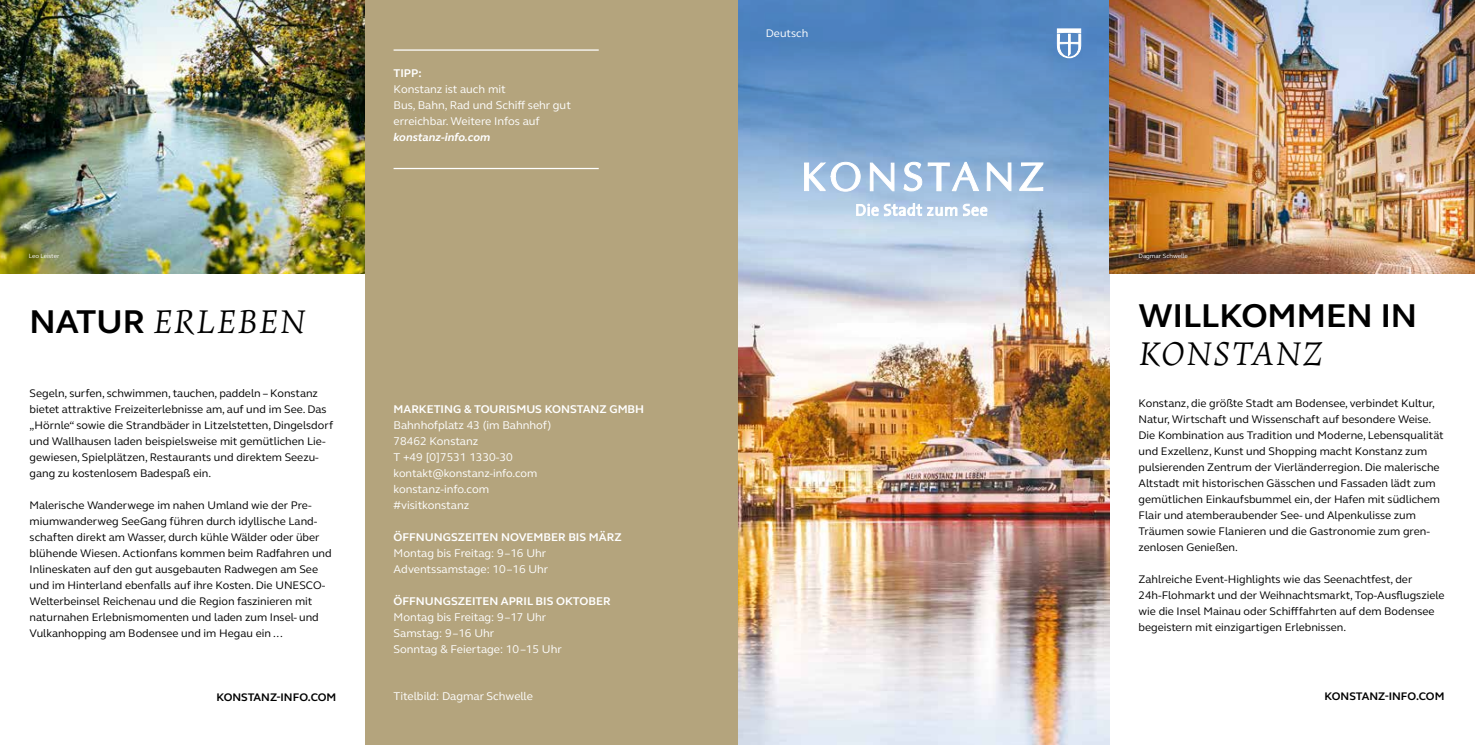
<style>
.page{position:relative;width:1475px;height:745px;background:#fff}
.page>*{position:absolute;margin:0;border:0;box-sizing:border-box;transform-origin:0 0}
.t1{font:italic 36.88px "Maiola";letter-spacing:.035em;color:#000}
.t2{font:700 33.75px "FS Elliot Pro";color:#000}
.t3{font:11.5px/16px "FS Elliot Pro";color:#fff}
.t4{font:700 11.5px "FS Elliot Pro";color:#fff}
.t5{font:italic 700 11.5px "FS Elliot Pro";color:#fff}
.t6{font:11.25px/16px "FS Elliot Pro";color:#000}
.t7{font:700 11.25px "FS Elliot Pro";color:#000}
.t8{font:11.25px "FS Elliot Pro";color:#fff}
.t9{font:6.25px "FS Elliot Pro";color:#fff}
.s1{font-family:"FS Elliot Pro";font-weight:700;font-style:normal;font-size:33.75px}
</style>
<div class="page">
<img style="left:0;top:0;width:365px;height:273px">
<img style="left:737px;top:372px;width:372px;height:372px">
<svg style="left:737px;top:0;width:372px;height:372px"></svg>
<svg style="left:1019px;top:163px;width:23px;height:27px"></svg>
<svg style="left:986px;top:163px;width:24px;height:27px"></svg>
<svg style="left:927px;top:162px;width:51px;height:29px"></svg>
<svg style="left:903px;top:162px;width:18px;height:29px"></svg>
<svg style="left:870px;top:163px;width:24px;height:28px"></svg>
<svg style="left:804px;top:162px;width:56px;height:29px"></svg>
<svg style="left:963px;top:204px;width:23px;height:11px"></svg>
<svg style="left:856px;top:203px;width:65px;height:13px"></svg>
<svg style="left:927px;top:207px;width:29px;height:8px"></svg>
<svg style="left:1057px;top:29px;width:23px;height:29px"></svg>
<img style="left:1109px;top:0;width:365px;height:273px">
<div style="left:365px;top:0;width:372px;height:744px;background:#b4a47d"></div>
<hr style="left:393px;top:49px;width:205px;height:2px;background:#fff">
<hr style="left:393px;top:168px;width:205px;height:1px;background:#fff">
<p class="t4" style="left:393px;top:65px;width:30px">TIPP:</p>
<p class="t3" style="left:393px;top:80px;width:179px">Konstanz ist auch mit<br>Bus, Bahn, Rad und Schiff sehr gut erreichbar. Weitere Infos auf</p>
<p class="t5" style="left:393px;top:129px;width:98px">konstanz-info.com</p>
<p class="t8" style="left:765px;top:26px;width:44px">Deutsch</p>
<p class="t9" style="left:29px;top:251px;width:32px">Leo Leister</p>
<p class="t9" style="left:1138px;top:251px;width:51px">Dagmar Schwelle</p>
<h1 class="t1" style="left:30px;top:296px;width:278px"><span class="s1">NATUR</span> ERLEBEN</h1>
<p class="t6" style="left:30px;top:384px;width:305px">Segeln, surfen, schwimmen, tauchen, paddeln – Konstanz bietet attraktive Freizeiterlebnisse am, auf und im See. Das „Hörnle“ sowie die Strandbäder in Litzelstetten, Dingelsdorf und Wallhausen laden beispielsweise mit gemütlichen Lie&shy;gewiesen, Spielplätzen, Restaurants und direktem Seezu&shy;gang zu kostenlosem Badespaß ein.</p>
<p class="t6" style="left:30px;top:496px;width:303px">Malerische Wanderwege im nahen Umland wie der Pre&shy;miumwanderweg SeeGang führen durch idyllische Land&shy;schaften direkt am Wasser, durch kühle Wälder oder über blühende Wiesen. Actionfans kommen beim Radfahren und Inlineskaten auf den gut ausgebauten Radwegen am See und im Hinterland ebenfalls auf ihre Kosten. Die UNESCO-Welterbeinsel Reichenau und die Region faszinieren mit naturnahen Erlebnismomenten und laden zum Insel- und Vulkanhopping am Bodensee und im Hegau ein ...</p>
<p class="t7" style="left:216px;top:688px;width:121px">KONSTANZ-INFO.COM</p>
<p class="t4" style="left:393px;top:401px;width:252px">MARKETING &amp; TOURISMUS KONSTANZ GMBH</p>
<p class="t3" style="left:393px;top:416px;width:159px">Bahnhofplatz 43 (im Bahnhof)<br>78462 Konstanz<br>T +49 [0]7531 1330-30</p>
<p class="t8" style="left:393px;top:465px;width:145px">kontakt@konstanz-info.com</p>
<p class="t3" style="left:393px;top:480px;width:97px">konstanz-info.com #visitkonstanz</p>
<p class="t4" style="left:393px;top:528px;width:229px">ÖFFNUNGSZEITEN NOVEMBER BIS MÄRZ</p>
<p class="t3" style="left:393px;top:544px;width:156px">Montag bis Freitag: 9–16 Uhr<br>Adventssamstage: 10–16 Uhr</p>
<p class="t4" style="left:393px;top:592px;width:218px">ÖFFNUNGSZEITEN APRIL BIS OKTOBER</p>
<p class="t3" style="left:393px;top:608px;width:170px">Montag bis Freitag: 9–17 Uhr<br>Samstag: 9–16 Uhr<br>Sonntag &amp; Feiertage: 10–15 Uhr</p>
<p class="t3" style="left:393px;top:687px;width:141px">Titelbild: Dagmar Schwelle</p>
<h2 class="t2" style="left:1138px;top:293px;width:280px">WILLKOMMEN IN</h2>
<h1 class="t1" style="left:1138px;top:328px;width:186px">KONSTANZ</h1>
<p class="t6" style="left:1138px;top:395px;width:307px">Konstanz, die größte Stadt am Bodensee, verbindet Kultur, Natur, Wirtschaft und Wissenschaft auf besondere Weise.<br>Die Kombination aus Tradition und Moderne, Lebensqualität und Exzellenz, Kunst und Shopping macht Konstanz zum pulsierenden Zentrum der Vierländerregion. Die malerische Altstadt mit historischen Gässchen und Fassaden lädt zum gemütlichen Einkaufsbummel ein, der Hafen mit südlichem Flair und atemberaubender See- und Alpenkulisse zum Träumen sowie Flanieren und die Gastronomie zum gren&shy;zenlosen Genießen.</p>
<p class="t6" style="left:1138px;top:570px;width:307px">Zahlreiche Event-Highlights wie das Seenachtfest, der 24h-Flohmarkt und der Weihnachtsmarkt, Top-Ausflugsziele wie die Insel Mainau oder Schifffahrten auf dem Bodensee begeistern mit einzigartigen Erlebnissen.</p>
<p class="t7" style="left:1324px;top:688px;width:121px">KONSTANZ-INFO.COM</p>
</div>
